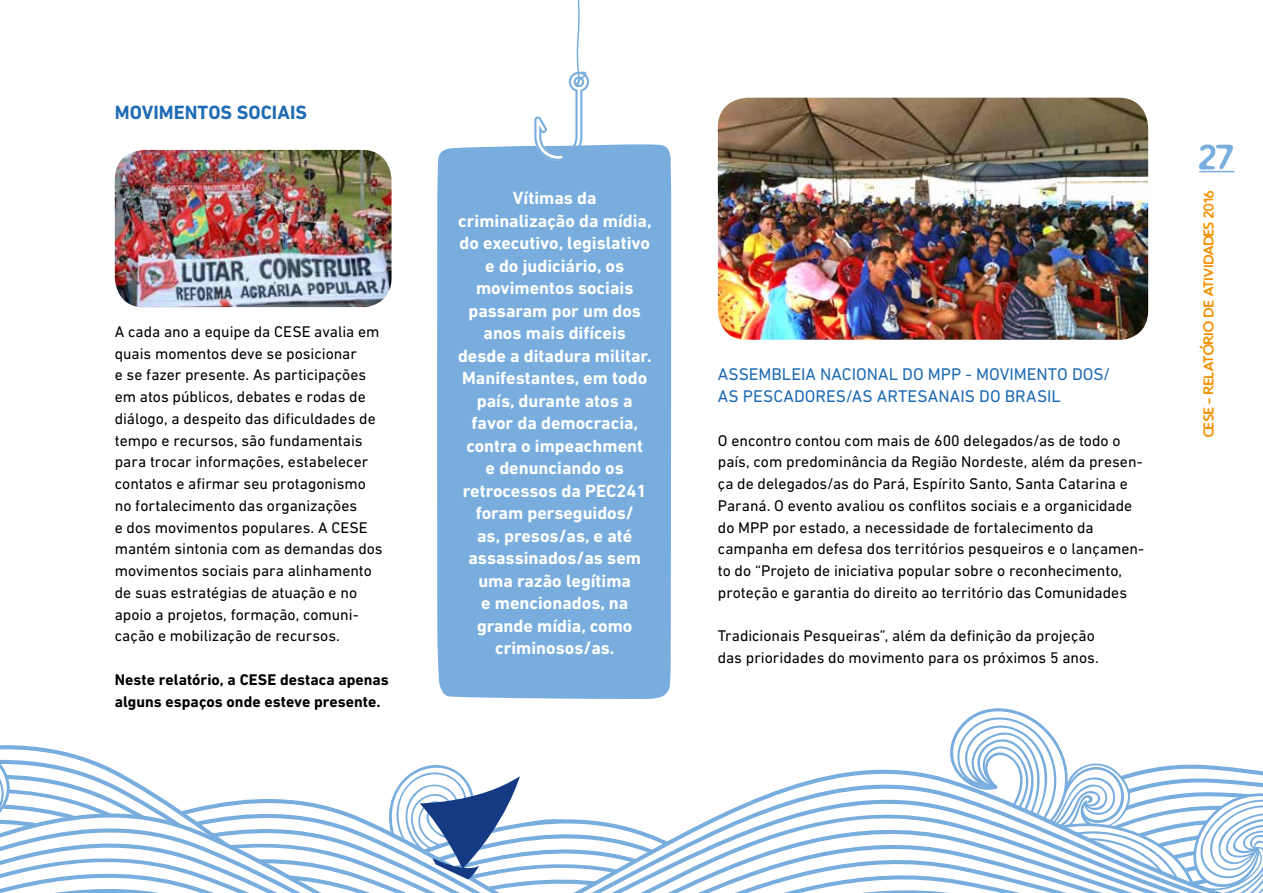
<style>
.page{position:relative;width:1263px;height:893px;background:#fff}
.page>*{position:absolute;margin:0;border:0;box-sizing:border-box;transform-origin:0 0}
.t1{font:30px "Wayward Sans";color:#78adde}
.t2{font:700 19.5px "DIN Next LT Pro";color:#1f6cb4}
.t3{font:700 18px/22.5px "DIN Next LT Pro";color:#fff;text-align:center}
.t4{font:17.25px/21.8px "DIN Next LT Pro";color:#1f6cb4}
.t5{font:15.75px/21.8px "DIN Next LT Pro";color:#000}
.t6{font:700 15.75px/21.8px "DIN Next LT Pro";color:#000}
.t7{font:12.15px "Wayward Sans";color:#f39200}
</style>
<div class="page">
<img style="left:718px;top:98px;width:430px;height:242px">
<div style="left:437px;top:144px;width:235px;height:555px;background:#78adde"></div>
<svg style="left:534px;top:0;width:55px;height:161px"></svg>
<img style="left:115px;top:150px;width:276px;height:157px">
<hr style="left:1199px;top:171px;width:35px;height:1px;background:#78adde">
<svg style="left:961px;top:708px;width:81px;height:17px"></svg>
<svg style="left:437px;top:685px;width:214px;height:14px;background:#82b3e0"></svg>
<svg style="left:951px;top:725px;width:107px;height:19px"></svg>
<svg style="left:0;top:753px;width:1263px;height:140px"></svg>
<p class="t2" style="left:115px;top:101px;width:194px">MOVIMENTOS SOCIAIS</p>
<p class="t5" style="left:115px;top:320px;width:269px">A cada ano a equipe da CESE avalia em quais momentos deve se posicionar<br>e se fazer presente. As participações em atos públicos, debates e rodas de diálogo, a despeito das dificuldades de tempo e recursos, são fundamentais para trocar informações, estabelecer contatos e afirmar seu protagonismo no fortalecimento das organizações<br>e dos movimentos populares. A CESE mantém sintonia com as demandas dos movimentos sociais para alinhamento de suas estratégias de atuação e no apoio a projetos, formação, comuni&shy;cação e mobilização de recursos.</p>
<p class="t6" style="left:115px;top:668px;width:276px">Neste relatório, a CESE destaca apenas alguns espaços onde esteve presente.</p>
<p class="t3" style="left:458px;top:187px;width:195px">Vítimas da criminalização da mídia, do executivo, legislativo e do judiciário, os movimentos sociais passaram por um dos anos mais difíceis desde a ditadura militar.<br>Manifestantes, em todo país, durante atos a favor da democracia, contra o impeachment<br>e denunciando os retrocessos da PEC241 foram perseguidos/<br>as, presos/as, e até assassinados/as sem uma razão legítima<br>e mencionados, na grande mídia, como criminosos/as.</p>
<p class="t4" style="left:718px;top:363px;width:394px">ASSEMBLEIA NACIONAL DO MPP - MOVIMENTO DOS/<br>AS PESCADORES/AS ARTESANAIS DO BRASIL</p>
<p class="t5" style="left:718px;top:429px;width:428px">O encontro contou com mais de 600 delegados/as de todo o país, com predominância da Região Nordeste, além da presen&shy;ça de delegados/as do Pará, Espírito Santo, Santa Catarina e Paraná. O evento avaliou os conflitos sociais e a organicidade do MPP por estado, a necessidade de fortalecimento da campanha em defesa dos territórios pesqueiros e o lançamen&shy;to do “Projeto de iniciativa popular sobre o reconhecimento, proteção e garantia do direito ao território das Comunidades</p>
<p class="t5" style="left:718px;top:625px;width:382px">Tradicionais Pesqueiras”, além da definição da projeção das prioridades do movimento para os próximos 5 anos.</p>
<h1 class="t1" style="left:1199px;top:143px;width:37px">27</h1>
<p class="t7" style="left:1203px;top:437px;width:248px;rotate:-90deg">CESE - relatorio de atividades 2016</p>
</div>
